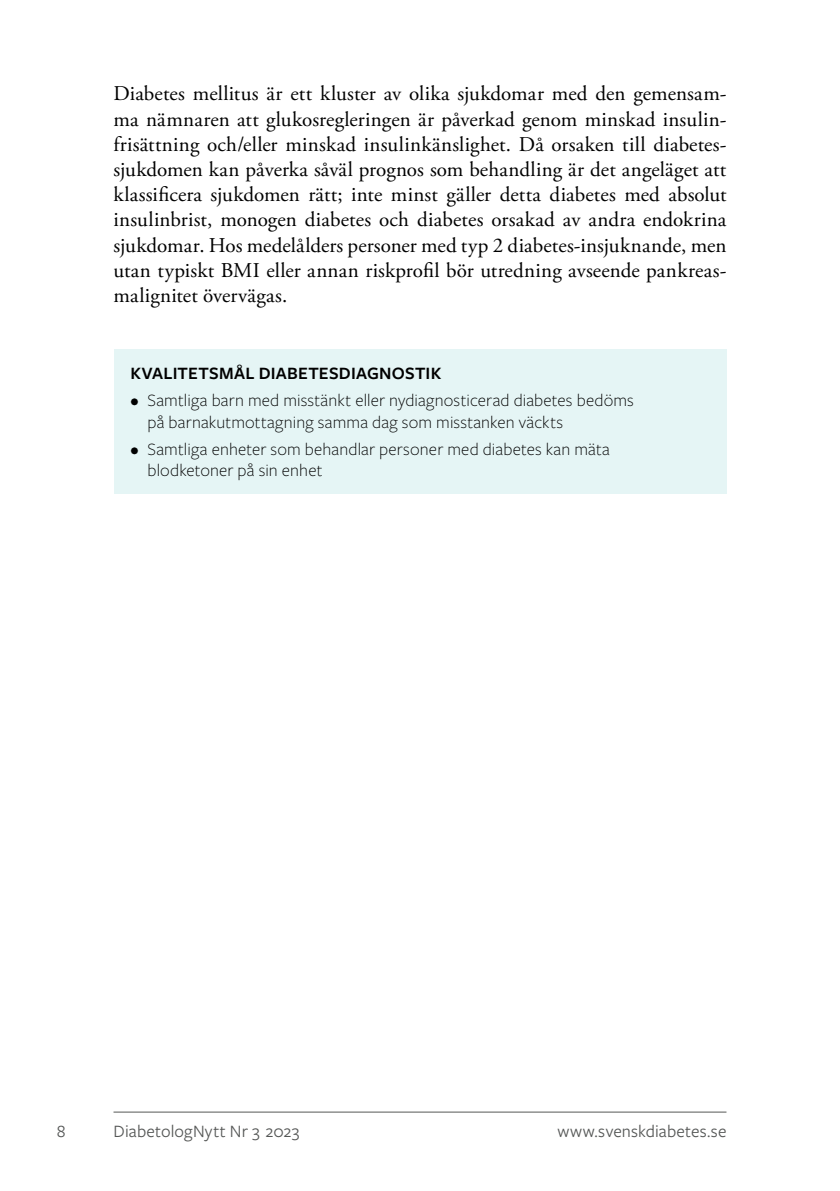
<style>
.page{position:relative;width:840px;height:1191px;background:#fff}
.page>*{position:absolute;margin:0;border:0;box-sizing:border-box;transform-origin:0 0}
.t1{font:21px/25.2px "Adobe Garamond Pro";letter-spacing:.01em;color:#000;text-align:justify}
.t2{font:300 18px/21.6px "Freight Sans Pro";letter-spacing:.01em;color:#000}
.t3{font:18px "Freight Sans Pro";letter-spacing:.01em;color:#555756}
.t4{font:600 18px "Freight Sans Pro";letter-spacing:.015em;color:#000}
</style>
<div class="page">
<hr style="left:113px;top:1111px;width:613px;height:1px;background:#555756">
<div style="left:113px;top:349px;width:613px;height:144px;background:#e5f5f5"></div>
<p class="t1" style="left:113px;top:82px;width:614px">Diabetes mellitus är ett kluster av olika sjukdomar med den gemensam&shy;ma nämnaren att glukosregleringen är påverkad genom minskad insulin&shy;frisättning och/eller minskad insulinkänslighet. Då orsaken till diabetes&shy;sjukdomen kan påverka såväl prognos som behandling är det angeläget att klassificera sjukdomen rätt; inte minst gäller detta diabetes med absolut insulinbrist, monogen diabetes och diabetes orsakad av andra endokrina sjukdomar. Hos medelålders personer med typ 2 diabetes-insjuknande, men utan typiskt BMI eller annan riskprofil bör utredning avseende pankreas&shy;malignitet övervägas.</p>
<p class="t4" style="left:130px;top:360px;width:312px">KVALITETSMÅL DIABETESDIAGNOSTIK</p>
<p class="t2" style="left:147px;top:388px;width:487px;text-indent:-17px">• Samtliga barn med misstänkt eller nydiagnosticerad diabetes bedöms på barnakutmottagning samma dag som misstanken väckts</p>
<p class="t2" style="left:147px;top:437px;width:463px;text-indent:-17px">• Samtliga enheter som behandlar personer med diabetes kan mäta blodketoner på sin enhet</p>
<p class="t3" style="left:57px;top:1119px;width:10px">8</p>
<p class="t3" style="left:113px;top:1119px;width:187px">DiabetologNytt Nr 3 2023</p>
<p class="t3" style="left:557px;top:1119px;width:170px">www.svenskdiabetes.se</p>
</div>
